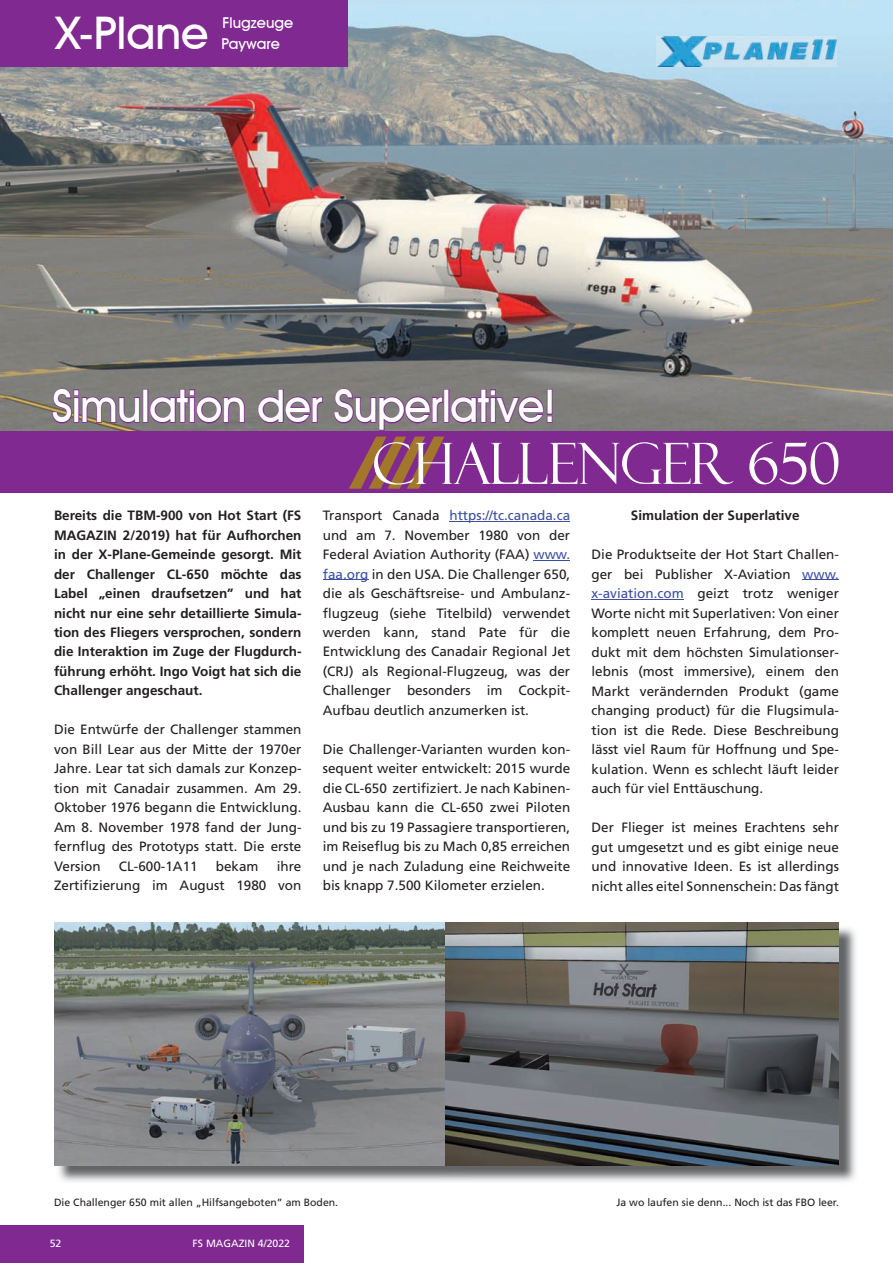
<style>
.page{position:relative;width:893px;height:1263px;background:#fff}
.page>*{position:absolute;margin:0;border:0;box-sizing:border-box;transform-origin:0 0}
.t1{font:57px "Felix Titling";letter-spacing:-.02em;color:#fff}
.t2{font:500 45px "Avant Garde IT Cby BT";letter-spacing:-.02em;color:#fff}
.t3{font:500 15px "Avant Garde IT Cby BT";color:#fff}
.t4{font:13.5px/19.5px "Frutiger LT";color:#231f20;text-align:justify}
.t5{font:700 13.5px/19.5px "Frutiger LT";color:#231f20;text-align:justify}
.t6{font:10.5px "Frutiger LT";color:#231f20}
.t7{font:10.5px "Frutiger LT";color:#fff}
.s1{color:#3b4ea1}
</style>
<div class="page">
<div style="left:0;top:1226px;width:304px;height:37px;background:#802990"></div>
<img style="left:0;top:0;width:893px;height:431px">
<div style="left:0;top:431px;width:893px;height:62px;background:#802990"></div>
<div style="left:0;top:0;width:347px;height:66px;background:#802990"></div>
<hr style="left:449px;top:521px;width:121px;height:1px;background:#3b4ea1">
<hr style="left:533px;top:560px;width:37px;height:1px;background:#3b4ea1">
<hr style="left:323px;top:579px;width:45px;height:1px;background:#3b4ea1">
<hr style="left:802px;top:579px;width:37px;height:1px;background:#3b4ea1">
<hr style="left:591px;top:599px;width:93px;height:1px;background:#3b4ea1">
<svg style="left:349px;top:437px;width:95px;height:52px"></svg>
<img style="left:56px;top:927px;width:800px;height:255px">
<img style="left:54px;top:922px;width:785px;height:243px">
<img style="left:657px;top:36px;width:180px;height:31px">
<svg style="left:52px;top:389px;width:193px;height:34px;background:#7f677e"></svg>
<svg style="left:258px;top:389px;width:65px;height:34px;background:#7e677e"></svg>
<svg style="left:334px;top:389px;width:218px;height:42px;background:#7f6c7e"></svg>
<h2 class="t2" style="left:55px;top:6px;width:155px">X-Plane</h2>
<p class="t3" style="left:222px;top:13px;width:72px">Flugzeuge</p>
<p class="t3" style="left:221px;top:35px;width:60px">Payware</p>
<h2 class="t2" style="left:52px;top:379px;width:506px">Simulation der Superlative!</h2>
<p class="t5" style="left:54px;top:506px;width:249px">Bereits die TBM-900 von Hot Start (FS MAGAZIN 2/2019) hat für Aufhorchen in der X-Plane-Gemeinde gesorgt. Mit der Challenger CL-650 möchte das Label „einen draufsetzen” und hat nicht nur eine sehr detaillierte Simula&shy;tion des Fliegers versprochen, sondern die Interaktion im Zuge der Flugdurch&shy;führung erhöht. Ingo Voigt hat sich die Challenger angeschaut.</p>
<p class="t4" style="left:54px;top:720px;width:249px">Die Entwürfe der Challenger stammen von Bill Lear aus der Mitte der 1970er Jahre. Lear tat sich damals zur Konzep&shy;tion mit Canadair zusammen. Am 29.<br>Oktober 1976 begann die Entwicklung.<br>Am 8. November 1978 fand der Jung&shy;fernflug des Prototyps statt. Die erste Version</p>
<p class="t4" style="left:54px;top:856px;width:249px;text-align:right">ihre<br>Zertifizierung im August 1980 von</p>
<p class="t4" style="left:119px;top:856px;width:80px">CL-600-1A11</p>
<p class="t4" style="left:216px;top:856px;width:44px">bekam</p>
<h1 class="t1" style="left:372px;top:431px;width:470px">CHALLENGER 650</h1>
<p class="t4" style="left:323px;top:506px;width:249px">Transport Canada <span class="s1">https://tc.canada.ca </span>und am 7. November 1980 von der Federal Aviation Authority (FAA) <span class="s1">www. faa.org</span> in den USA. Die Challenger 650, die als Geschäftsreise- und Ambulanz&shy;flugzeug (siehe Titelbild) verwendet werden kann, stand Pate für die Entwicklung des Canadair Regional Jet (CRJ) als Regional-Flugzeug, was der Challenger besonders im Cockpit-Aufbau deutlich anzumerken ist.</p>
<p class="t4" style="left:323px;top:740px;width:249px">Die Challenger-Varianten wurden kon&shy;sequent weiter entwickelt: 2015 wurde die CL-650 zertifiziert. Je nach Kabinen-Ausbau kann die CL-650 zwei Piloten und bis zu 19 Passagiere transportieren, im Reiseflug bis zu Mach 0,85 erreichen und je nach Zuladung eine Reichweite bis knapp 7.500 Kilometer erzielen.</p>
<p class="t5" style="left:631px;top:506px;width:170px">Simulation der Superlative</p>
<p class="t4" style="left:591px;top:545px;width:249px">Die Produktseite der Hot Start Challen&shy;ger bei Publisher X-Aviation <span class="s1">www. x-aviation.com</span> geizt trotz weniger Worte nicht mit Superlativen: Von einer komplett neuen Erfahrung, dem Pro&shy;dukt mit dem höchsten Simulationser&shy;lebnis (most immersive), einem den Markt verändernden Produkt (game changing product) für die Flugsimula&shy;tion ist die Rede. Diese Beschreibung lässt viel Raum für Hoffnung und Spe&shy;kulation. Wenn es schlecht läuft leider auch für viel Enttäuschung.</p>
<p class="t4" style="left:591px;top:818px;width:249px">Der Flieger ist meines Erachtens sehr gut umgesetzt und es gibt einige neue und innovative Ideen. Es ist allerdings nicht alles eitel Sonnenschein: Das fängt</p>
<p class="t6" style="left:54px;top:1196px;width:286px">Die Challenger 650 mit allen „Hilfsangeboten” am Boden.</p>
<p class="t6" style="left:616px;top:1196px;width:224px">Ja wo laufen sie denn... Noch ist das FBO leer.</p>
<p class="t7" style="left:50px;top:1237px;width:13px">52</p>
<p class="t7" style="left:193px;top:1237px;width:99px">FS MAGAZIN 4/2022</p>
</div>
